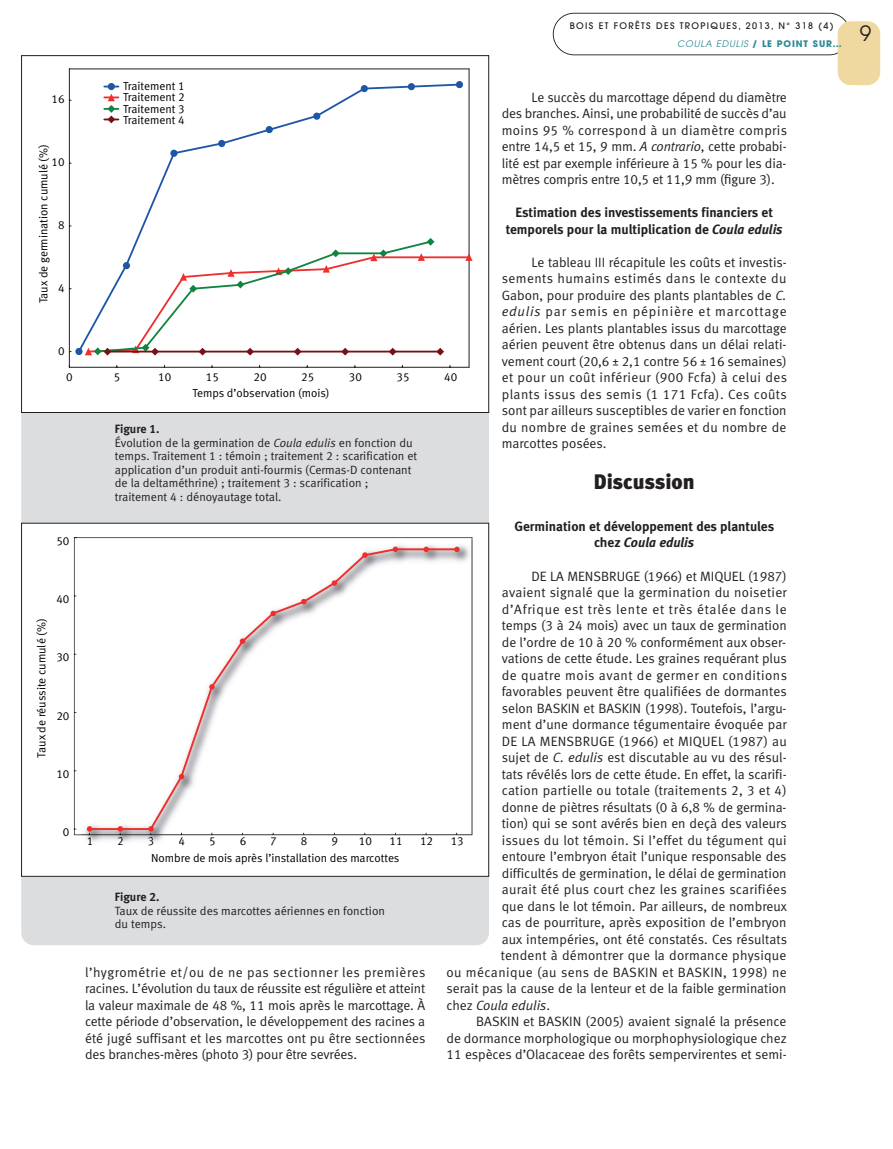
<style>
.page{position:relative;width:893px;height:1149px;background:#fff}
.page>*{position:absolute;margin:0;border:0;box-sizing:border-box;transform-origin:0 0}
.t1{font:21px "Meta Black LF";letter-spacing:-.005em;color:#231f20}
.t2{font:21px "Avant Garde";color:#231f20}
.t3{font:13.5px/16.5px "Meta Normal LF";color:#231f20;text-align:justify}
.t4{font:13.5px "Meta Normal LF";letter-spacing:.02em;color:#231f20}
.t5{font:13.5px/16.5px "Meta Bold LF";color:#231f20;text-align:center}
.t6{font:13.5px "Meta Normal LF";letter-spacing:.025em;color:#231f20}
.t7{font:13.5px "Meta Normal LF";letter-spacing:.03em;color:#231f20}
.t8{font:13.5px "Meta Normal LF";letter-spacing:.05em;color:#231f20}
.t9{font:13.5px "Meta Normal LF";letter-spacing:.035em;color:#231f20}
.t10{font:italic 13.5px "Meta Normal LF";color:#231f20}
.t11{font:12px/13.5px "Meta Normal LF";color:#231f20}
.t12{font:12px "Meta Bold LF";color:#231f20}
.t13{font:11.7px/11.2px "Meta Normal LF";color:#000001;text-align:justify}
.t14{font:500 9px "Avant Garde";letter-spacing:.15em;color:#231f20}
.t15{font:700 9px "Avant Garde";letter-spacing:.1em;color:#2c8993}
.s1{font-weight:400;font-style:italic}
.s2{font-style:italic}
.s3{font-style:normal}
</style>
<div class="page">
<svg style="left:553px;top:13px;width:294px;height:42px"></svg>
<div style="left:838px;top:21px;width:42px;height:64px;background:#f0d9a0;border-radius:13px"></div>
<div style="left:21px;top:85px;width:468px;height:859px;background:#dcdddf;border-radius:13px"></div>
<div style="left:22px;top:56px;width:467px;height:356px;background:#fff"></div>
<hr style="left:69px;top:367px;width:400px;height:1px;background:#231f20">
<hr style="left:69px;top:69px;width:1px;height:298px;background:#231f20">
<hr style="left:69px;top:69px;width:400px;height:1px;background:#231f20">
<hr style="left:469px;top:69px;width:1px;height:298px;background:#231f20">
<div style="left:456px;top:81px;width:7px;height:7px;background:#1e56a6;border-radius:50%"></div>
<svg style="left:76px;top:83px;width:385px;height:271px"></svg>
<svg style="left:85px;top:238px;width:388px;height:117px"></svg>
<div style="left:22px;top:523px;width:467px;height:353px;background:#fff"></div>
<svg style="left:74px;top:537px;width:399px;height:305px"></svg>
<p class="t13" style="left:52px;top:95px;width:15px">16</p>
<p class="t13" style="left:39px;top:303px;width:160px;rotate:-90deg">Taux de germination cumulé (%)</p>
<p class="t13" style="left:52px;top:157px;width:15px">10</p>
<p class="t13" style="left:58px;top:220px;width:8px">8</p>
<p class="t13" style="left:58px;top:283px;width:8px">4</p>
<p class="t13" style="left:58px;top:346px;width:8px">0</p>
<p class="t13" style="left:66px;top:372px;width:8px">0</p>
<p class="t13" style="left:56px;top:536px;width:15px">50</p>
<p class="t13" style="left:37px;top:757px;width:141px;rotate:-90deg">Taux de réussite cumulé (%)</p>
<p class="t13" style="left:56px;top:594px;width:15px">40</p>
<p class="t13" style="left:56px;top:652px;width:15px">30</p>
<p class="t13" style="left:56px;top:710px;width:15px">20</p>
<p class="t13" style="left:56px;top:769px;width:15px">10</p>
<p class="t13" style="left:63px;top:827px;width:8px">0</p>
<p class="t14" style="left:570px;top:23px;width:265px">BOIS ET FORÊTS DES TROPIQUES, 2013, N° 318 (4)</p>
<h1 class="t2" style="left:860px;top:26px;width:13px">9</h1>
<p class="t15" style="left:677px;top:41px;width:166px"><span class="s1">COULA EDULIS</span> / LE POINT SUR…</p>
<p class="t13" style="left:123px;top:82px;width:63px">Traitement 1<br>Traitement 2<br>Traitement 3<br>Traitement 4</p>
<p class="t3" style="left:502px;top:90px;width:287px;text-indent:30px">Le succès du marcottage dépend du diamètre des branches. Ainsi, une probabilité de succès d’au moins 95 % correspond à un diamètre compris entre 14,5 et 15, 9 mm. <span class="s2">A contrario</span>, cette probabi&shy;lité est par exemple inférieure à 15 % pour les dia&shy;mètres compris entre 10,5 et 11,9 mm (figure 3).</p>
<p class="t5" style="left:506px;top:205px;width:278px">Estimation des investissements financiers et temporels pour la multiplication de <span class="s2">Coula edulis</span></p>
<p class="t3" style="left:502px;top:255px;width:287px;text-indent:30px">Le tableau III récapitule les coûts et investis&shy;sements humains estimés dans le contexte du Gabon, pour produire des plants plantables de <span class="s2">C. edulis</span> par semis en pépinière et marcottage aérien. Les plants plantables issus du marcottage aérien peuvent être obtenus dans un délai relati&shy;vement court (20,6 ± 2,1 contre 56 ± 16 semaines) et pour un coût inférieur (900 Fcfa) à celui des plants issus des semis (1 171 Fcfa). Ces coûts sont par ailleurs susceptibles de varier en fonction du nombre de graines semées et du nombre de marcottes posées.</p>
<h1 class="t1" style="left:594px;top:474px;width:102px">Discussion</h1>
<p class="t5" style="left:514px;top:519px;width:261px">Germination et développement des plantules chez <span class="s2">Coula edulis</span></p>
<p class="t3" style="left:531px;top:568px;width:257px">DE LA MENSBRUGE (1966) et MIQUEL (1987)</p>
<p class="t4" style="left:502px;top:587px;width:287px">avaient signalé que la germination du noisetier</p>
<p class="t8" style="left:502px;top:604px;width:286px">d’Afrique est très lente et très étalée dans le</p>
<p class="t3" style="left:502px;top:618px;width:286px">temps (3 à 24 mois) avec un taux de germination</p>
<p class="t3" style="left:502px;top:634px;width:286px">de l’ordre de 10 à 20 % conformément aux obser-</p>
<p class="t3" style="left:502px;top:651px;width:286px">vations de cette étude. Les graines requérant plus</p>
<p class="t9" style="left:502px;top:670px;width:287px">de quatre mois avant de germer en conditions</p>
<p class="t3" style="left:502px;top:684px;width:286px">favorables peuvent être qualifiées de dormantes</p>
<p class="t3" style="left:502px;top:700px;width:286px">selon BASKIN et BASKIN (1998). Toutefois, l’argu-</p>
<p class="t3" style="left:502px;top:717px;width:286px">ment d’une dormance tégumentaire évoquée par</p>
<p class="t3" style="left:502px;top:733px;width:287px">DE LA MENSBRUGE (1966) et MIQUEL (1987) au</p>
<p class="t3" style="left:502px;top:750px;width:286px">sujet de <span class="s2">C. edulis</span> est discutable au vu des résul-</p>
<p class="t3" style="left:502px;top:766px;width:286px">tats révélés lors de cette étude. En effet, la scarifi-</p>
<p class="t4" style="left:502px;top:785px;width:286px">cation partielle ou totale (traitements 2, 3 et 4)</p>
<p class="t3" style="left:502px;top:799px;width:286px">donne de piètres résultats (0 à 6,8 % de germina-</p>
<p class="t3" style="left:502px;top:816px;width:287px">tion) qui se sont avérés bien en deçà des valeurs</p>
<p class="t4" style="left:502px;top:835px;width:286px">issues du lot témoin. Si l’effet du tégument qui</p>
<p class="t3" style="left:502px;top:849px;width:286px">entoure l’embryon était l’unique responsable des</p>
<p class="t3" style="left:502px;top:865px;width:286px">difficultés de germination, le délai de germination</p>
<p class="t6" style="left:502px;top:884px;width:287px">aurait été plus court chez les graines scarifiées</p>
<p class="t3" style="left:502px;top:898px;width:287px">que dans le lot témoin. Par ailleurs, de nombreux</p>
<p class="t3" style="left:502px;top:915px;width:286px">cas de pourriture, après exposition de l’embryon</p>
<p class="t3" style="left:502px;top:931px;width:287px">aux intempéries, ont été constatés. Ces résultats</p>
<p class="t4" style="left:501px;top:950px;width:287px">tendent à démontrer que la dormance physique</p>
<p class="t7" style="left:446px;top:967px;width:342px">ou mécanique (au sens de BASKIN et BASKIN, 1998) ne</p>
<p class="t3" style="left:446px;top:981px;width:342px">serait pas la cause de la lenteur et de la faible germination</p>
<p class="t10" style="left:446px;top:1000px;width:105px"><span class="s3">chez</span> Coula edulis<span class="s3">.</span></p>
<p class="t3" style="left:476px;top:1014px;width:312px">BASKIN et BASKIN (2005) avaient signalé la présence</p>
<p class="t3" style="left:446px;top:1030px;width:342px">de dormance morphologique ou morphophysiologique chez</p>
<p class="t3" style="left:446px;top:1047px;width:342px">11 espèces d’Olacaceae des forêts sempervirentes et semi-</p>
<p class="t13" style="left:114px;top:372px;width:8px">5</p>
<p class="t13" style="left:158px;top:372px;width:15px">10</p>
<p class="t13" style="left:206px;top:372px;width:15px">15</p>
<p class="t13" style="left:254px;top:372px;width:15px">20</p>
<p class="t13" style="left:301px;top:372px;width:15px">25</p>
<p class="t13" style="left:349px;top:372px;width:15px">30</p>
<p class="t13" style="left:397px;top:372px;width:15px">35</p>
<p class="t13" style="left:444px;top:372px;width:15px">40</p>
<p class="t13" style="left:192px;top:388px;width:139px">Temps d’observation (mois)</p>
<p class="t12" style="left:115px;top:425px;width:46px">Figure 1.</p>
<p class="t11" style="left:115px;top:437px;width:304px">Évolution de la germination de <span class="s2">Coula edulis</span> en fonction du temps. Traitement 1 : témoin ; traitement 2 : scarification et application d’un produit anti-fourmis (Cermas-D contenant de la deltaméthrine) ; traitement 3 : scarification ; traitement 4 : dénoyautage total.</p>
<p class="t13" style="left:87px;top:836px;width:8px">1</p>
<p class="t13" style="left:117px;top:836px;width:8px">2</p>
<p class="t13" style="left:148px;top:836px;width:8px">3</p>
<p class="t13" style="left:178px;top:836px;width:8px">4</p>
<p class="t13" style="left:209px;top:836px;width:8px">5</p>
<p class="t13" style="left:240px;top:836px;width:8px">6</p>
<p class="t13" style="left:270px;top:836px;width:8px">7</p>
<p class="t13" style="left:301px;top:836px;width:8px">8</p>
<p class="t13" style="left:332px;top:836px;width:8px">9</p>
<p class="t13" style="left:359px;top:836px;width:15px">10</p>
<p class="t13" style="left:389px;top:836px;width:15px">11</p>
<p class="t13" style="left:420px;top:836px;width:15px">12</p>
<p class="t13" style="left:451px;top:836px;width:15px">13</p>
<p class="t13" style="left:151px;top:853px;width:250px">Nombre de mois après l’installation des marcottes</p>
<p class="t12" style="left:115px;top:892px;width:46px">Figure 2.</p>
<p class="t11" style="left:115px;top:904px;width:272px">Taux de réussite des marcottes aériennes en fonction du temps.</p>
<p class="t3" style="left:85px;top:964px;width:342px">l’hygrométrie et/ou de ne pas sectionner les premières racines. L’évolution du taux de réussite est régulière et atteint la valeur maximale de 48 %, 11 mois après le marcottage. À cette période d’observation, le développement des racines a été jugé suffisant et les marcottes ont pu être sectionnées des branches-mères (photo 3) pour être sevrées.</p>
</div>
